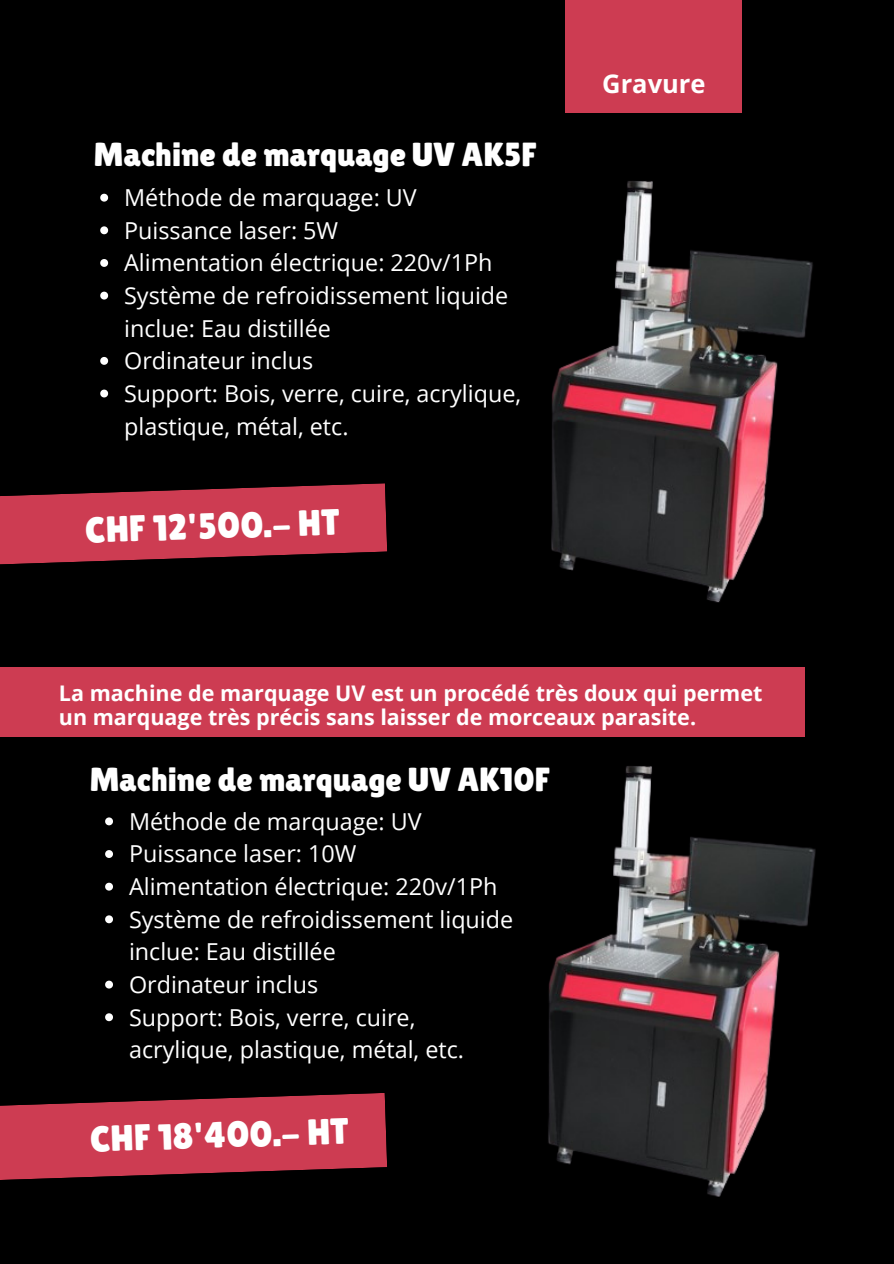
<style>
.page{position:relative;width:894px;height:1264px;background:#fff}
.page>*{position:absolute;margin:0;border:0;box-sizing:border-box;transform-origin:0 0}
.t1{font:36.45px "Lilita One";color:#fff}
.t2{font:33.3px "Lilita One";color:#fff}
.t3{font:700 25.5px "Open Sans";color:#fff}
.t4{font:23.4px/32.7px "Open Sans";color:#fff}
.t5{font:700 21.45px/24.8px "Open Sans";color:#fff}
</style>
<div class="page">
<div style="left:0;top:0;width:893px;height:1263px;background:#000"></div>
<div style="left:0;top:667px;width:804px;height:69px;background:#cd3c52"></div>
<div style="left:565px;top:0;width:177px;height:113px;background:#cd3c52"></div>
<img style="left:551px;top:181px;width:262px;height:422px">
<svg style="left:100px;top:194px;width:8px;height:8px"></svg>
<svg style="left:100px;top:226px;width:8px;height:8px"></svg>
<svg style="left:100px;top:259px;width:8px;height:8px"></svg>
<svg style="left:100px;top:292px;width:8px;height:7px"></svg>
<svg style="left:100px;top:357px;width:8px;height:8px"></svg>
<svg style="left:100px;top:389px;width:8px;height:8px"></svg>
<img style="left:463px;top:720px;width:353px;height:477px">
<svg style="left:105px;top:817px;width:8px;height:8px"></svg>
<svg style="left:105px;top:850px;width:8px;height:8px"></svg>
<svg style="left:105px;top:882px;width:8px;height:8px"></svg>
<svg style="left:105px;top:915px;width:8px;height:8px"></svg>
<svg style="left:105px;top:980px;width:8px;height:8px"></svg>
<svg style="left:105px;top:1013px;width:8px;height:8px"></svg>
<svg style="left:0;top:483px;width:387px;height:81px"></svg>
<svg style="left:0;top:1093px;width:387px;height:87px;background:#ad3245"></svg>
<p class="t2" style="left:94px;top:136px;width:445px">Machine de marquage UV AK5F</p>
<h2 class="t4" style="left:124px;top:181px;width:294px">Méthode de marquage: UV</h2>
<p class="t4" style="left:124px;top:213px;width:215px">Puissance laser: 5W</p>
<p class="t4" style="left:124px;top:246px;width:370px">Alimentation électrique: 220v/1Ph</p>
<p class="t4" style="left:124px;top:278px;width:385px">Système de refroidissement liquide inclue: Eau distillée</p>
<p class="t4" style="left:124px;top:344px;width:190px">Ordinateur inclus</p>
<p class="t4" style="left:124px;top:376px;width:398px">Support: Bois, verre, cuire, acrylique, plastique, métal, etc.</p>
<p class="t1" style="left:84px;top:509px;width:256px;rotate:-2deg">CHF 12'500.- HT</p>
<h3 class="t3" style="left:602px;top:66px;width:105px">Gravure</h3>
<p class="t5" style="left:59px;top:680px;width:704px">La machine de marquage UV est un procédé très doux qui permet un marquage très précis sans laisser de morceaux parasite.</p>
<p class="t2" style="left:89px;top:760px;width:462px">Machine de marquage UV AK10F</p>
<h1 class="t4" style="left:129px;top:804px;width:294px">Méthode de marquage: UV</h1>
<p class="t4" style="left:129px;top:837px;width:229px">Puissance laser: 10W</p>
<p class="t4" style="left:129px;top:869px;width:370px">Alimentation électrique: 220v/1Ph</p>
<h2 class="t4" style="left:129px;top:902px;width:385px">Système de refroidissement liquide inclue: Eau distillée</h2>
<p class="t4" style="left:129px;top:967px;width:190px">Ordinateur inclus</p>
<p class="t4" style="left:129px;top:1000px;width:336px">Support: Bois, verre, cuire, acrylique, plastique, métal, etc.</p>
<p class="t1" style="left:89px;top:1118px;width:260px;rotate:-2deg">CHF 18'400.- HT</p>
</div>
